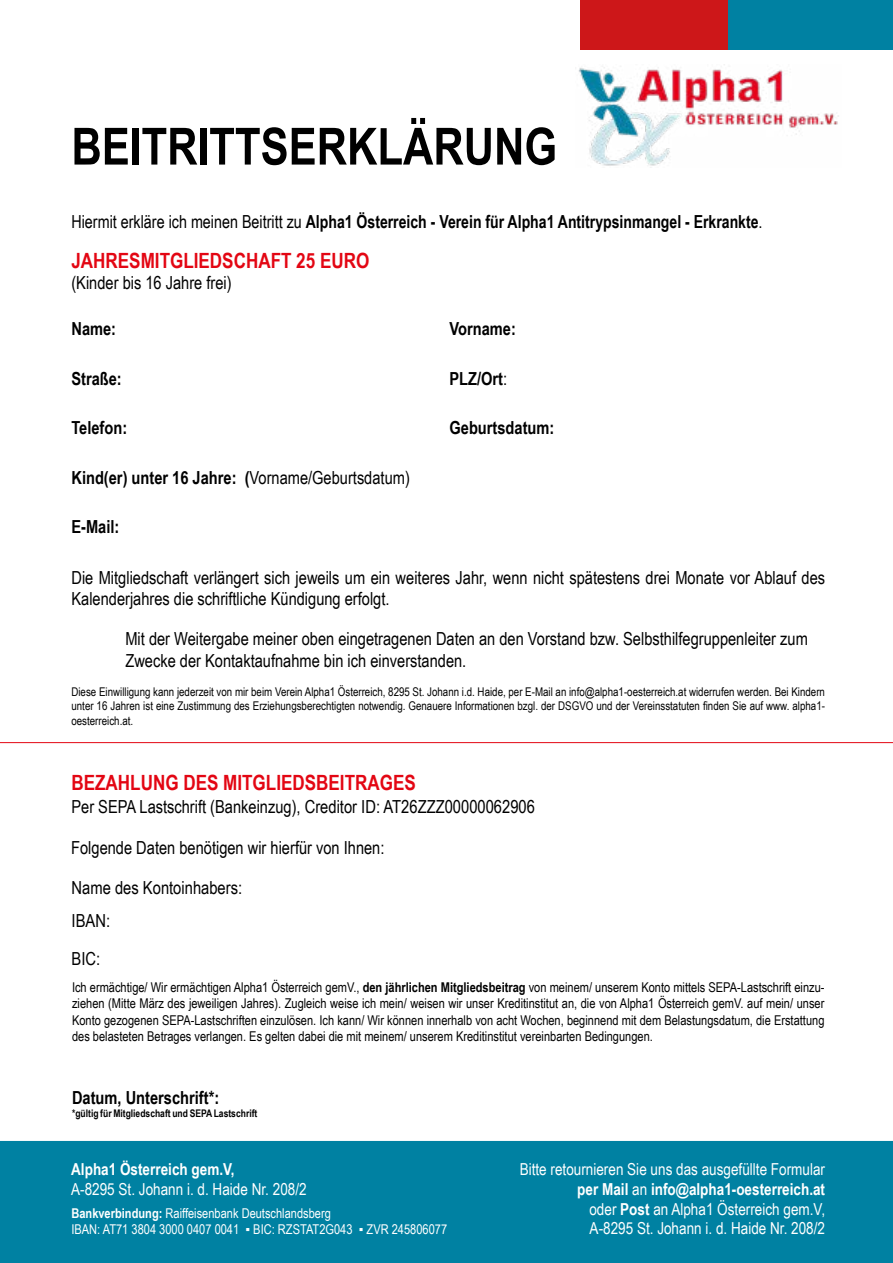
<style>
.page{position:relative;width:893px;height:1263px;background:#fff}
.page>*{position:absolute;margin:0;border:0;box-sizing:border-box;transform-origin:0 0}
.t1{font:700 51.3px "Arial Narrow";color:#000}
.t2{font:700 21px "Arial Narrow";color:#e30613}
.t3{font:18px/21.6px "Arial Narrow";color:#000}
.t4{font:700 18px "Arial Narrow";color:#000}
.t5{font:700 18px "Arial Narrow";color:#000;scale:.95 1}
.t6{font:16.5px/19.8px "Arial Narrow";color:#fff;text-align:right}
.t7{font:700 16.5px "Arial Narrow";color:#fff}
.t8{font:13.5px/16.2px "Arial Narrow";color:#000;text-align:justify}
.t9{font:13.5px/16.2px "Arial Narrow";color:#fff}
.t10{font:12px/14.4px "Arial Narrow";color:#000;text-align:justify}
.t11{font:700 10.5px "Arial Narrow";color:#000}
.s1{font-weight:400}
.s2{font-weight:700}
</style>
<div class="page">
<img style="left:578px;top:67px;width:261px;height:99px">
<div style="left:580px;top:0;width:149px;height:49px;background:#cd1719"></div>
<div style="left:728px;top:0;width:165px;height:49px;background:#0081a2"></div>
<div style="left:0;top:1141px;width:893px;height:122px;background:#0081a2"></div>
<hr style="left:0;top:742px;width:893px;height:1px;background:#e30613">
<h1 class="t1" style="left:71px;top:108px;width:487px">BEITRITTSERKLÄRUNG</h1>
<h3 class="t5" style="left:71px;top:208px;width:729px"><span class="s1">Hiermit erkläre ich meinen Beitritt zu</span> Alpha1 Österreich - Verein für Alpha1 Antitrypsinmangel - Erkrankte<span class="s1">.</span></h3>
<h2 class="t2" style="left:71px;top:244px;width:299px">JAHRESMITGLIEDSCHAFT 25 EURO</h2>
<h3 class="t3" style="left:71px;top:271px;width:162px">(Kinder bis 16 Jahre frei)</h3>
<h3 class="t4" style="left:71px;top:315px;width:46px">Name:</h3>
<h3 class="t4" style="left:449px;top:315px;width:68px">Vorname:</h3>
<h3 class="t4" style="left:71px;top:365px;width:52px">Straße:</h3>
<h3 class="t4" style="left:449px;top:365px;width:59px">PLZ/Ort<span class="s1">:</span></h3>
<h3 class="t4" style="left:71px;top:414px;width:57px">Telefon:</h3>
<h3 class="t4" style="left:449px;top:414px;width:106px">Geburtsdatum:</h3>
<h3 class="t4" style="left:71px;top:464px;width:340px">Kind(er) unter 16 Jahre: (<span class="s1">Vorname/Geburtsdatum)</span></h3>
<h3 class="t4" style="left:71px;top:513px;width:49px">E-Mail:</h3>
<h3 class="t3" style="left:71px;top:566px;width:755px">Die Mitgliedschaft verlängert sich jeweils um ein weiteres Jahr, wenn nicht spätestens drei Monate vor Ablauf des<br>Kalenderjahres die schriftliche Kündigung erfolgt.</h3>
<h3 class="t3" style="left:125px;top:627px;width:684px">Mit der Weitergabe meiner oben eingetragenen Daten an den Vorstand bzw. Selbsthilfegruppenleiter zum<br>Zwecke der Kontaktaufnahme bin ich einverstanden.</h3>
<p class="t10" style="left:71px;top:684px;width:755px">Diese Einwilligung kann jederzeit von mir beim Verein Alpha1 Österreich, 8295 St. Johann i.d. Haide, per E-Mail an info@alpha1-oesterreich.at widerrufen werden. Bei Kindern unter 16 Jahren ist eine Zustimmung des Erziehungsberechtigten notwendig. Genauere Informationen bzgl. der DSGVO und der Vereinsstatuten finden Sie auf www. alpha1- oesterreich.at.</p>
<h2 class="t2" style="left:71px;top:767px;width:346px">BEZAHLUNG DES MITGLIEDSBEITRAGES</h2>
<h3 class="t3" style="left:71px;top:795px;width:465px">Per SEPA Lastschrift (Bankeinzug), Creditor ID: AT26ZZZ00000062906</h3>
<h3 class="t3" style="left:71px;top:836px;width:315px">Folgende Daten benötigen wir hierfür von Ihnen:</h3>
<h3 class="t3" style="left:72px;top:870px;width:172px;line-height:33.6px">Name des Kontoinhabers:<br>IBAN:</h3>
<h3 class="t3" style="left:72px;top:947px;width:30px">BIC:</h3>
<p class="t8" style="left:72px;top:979px;width:754px">Ich ermächtige/ Wir ermächtigen Alpha1 Österreich gemV., <span class="s2">den jährlichen Mitgliedsbeitrag</span> von meinem/ unserem Konto mittels SEPA-Lastschrift einzu&shy;ziehen (Mitte März des jeweiligen Jahres). Zugleich weise ich mein/ weisen wir unser Kreditinstitut an, die von Alpha1 Österreich gemV. auf mein/ unser Konto gezogenen SEPA-Lastschriften einzulösen. Ich kann/ Wir können innerhalb von acht Wochen, beginnend mit dem Belastungsdatum, die Erstattung des belasteten Betrages verlangen. Es gelten dabei die mit meinem/ unserem Kreditinstitut vereinbarten Bedingungen.</p>
<h3 class="t4" style="left:72px;top:1084px;width:149px">Datum, Unterschrift*:</h3>
<p class="t11" style="left:72px;top:1105px;width:187px">*gültig für Mitgliedschaft und SEPA Lastschrift</p>
<p class="t7" style="left:71px;top:1157px;width:165px">Alpha1 Österreich gem.V,</p>
<p class="t6" style="left:71px;top:1178px;width:237px">A-8295 St. Johann i. d. Haide Nr. 208/2</p>
<p class="t9" style="left:71px;top:1204px;width:377px"><span class="s2">Bankverbindung:</span> Raiffeisenbank Deutschlandsberg<br>IBAN: AT71 3804 3000 0407 0041 ▪ BIC: RZSTAT2G043 ▪ ZVR 245806077</p>
<p class="t6" style="left:520px;top:1159px;width:307px">Bitte retournieren Sie uns das ausgefüllte Formular <span class="s2">per Mail</span> an <span class="s2">info@alpha1-oesterreich.at<br></span>oder <span class="s2">Post</span> an Alpha1 Österreich gem.V,<br>A-8295 St. Johann i. d. Haide Nr. 208/2</p>
</div>
